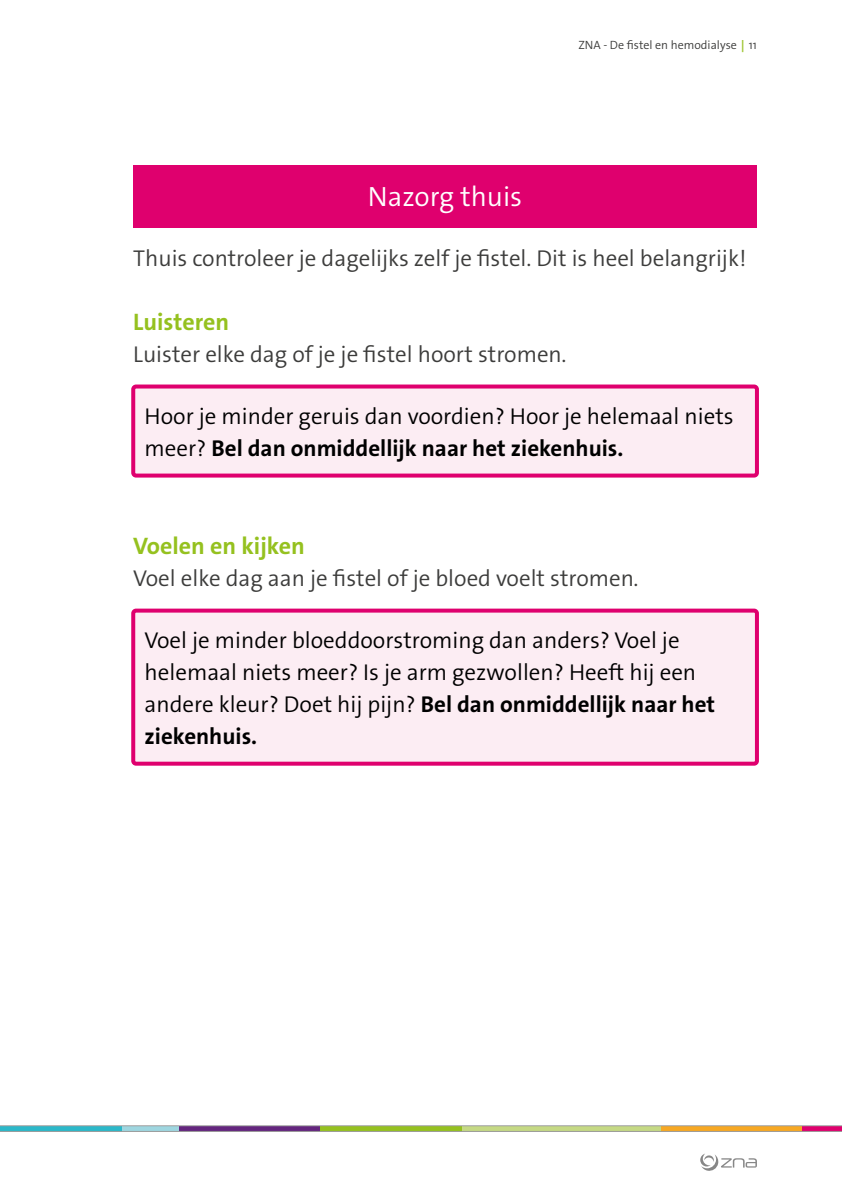
<style>
.page{position:relative;width:842px;height:1191px;background:#fff}
.page>*{position:absolute;margin:0;border:0;box-sizing:border-box;transform-origin:0 0}
.t1{font:300 28px "The Sans Os F";color:#fff}
.t2{font:700 24px "The Sans Os F";color:#95c11f}
.t3{font:300 23px/32px "The Sans Os F";color:#000}
.t4{font:300 23px "The Sans Os F";color:#3c3c3b}
.t5{font:300 12px "The Sans Os F";color:#3c3c3b}
.s1{font-weight:700;color:#a2c73a}
.s2{font-weight:700}
</style>
<div class="page">
<svg style="left:0;top:1125px;width:842px;height:6px;background:#a1a27e"></svg>
<svg style="left:700px;top:1153px;width:57px;height:18px"></svg>
<div style="left:133px;top:165px;width:624px;height:62px;background:#df006e"></div>
<div style="left:133px;top:386px;width:624px;height:89px;background:#fcedf3;border-radius:3px"></div>
<div style="left:131px;top:384px;width:628px;height:93px;border:4px solid #df006e;border-radius:3px"></div>
<div style="left:133px;top:610px;width:624px;height:153px;background:#fcedf3;border-radius:3px"></div>
<div style="left:131px;top:608px;width:628px;height:157px;border:4px solid #df006e;border-radius:3px"></div>
<p class="t5" style="left:578px;top:37px;width:180px">ZNA - De fistel en hemodialyse<span class="s1">↕</span>11</p>
<p class="t1" style="left:368px;top:179px;width:156px">Nazorg thuis</p>
<p class="t4" style="left:133px;top:244px;width:615px">Thuis controleer je dagelijks zelf je fistel. Dit is heel belangrijk!</p>
<p class="t2" style="left:133px;top:307px;width:98px">Luisteren</p>
<p class="t4" style="left:133px;top:340px;width:435px">Luister elke dag of je je fistel hoort stromen.</p>
<p class="t3" style="left:145px;top:400px;width:591px">Hoor je minder geruis dan voordien? Hoor je helemaal niets meer? <span class="s2">Bel dan onmiddellijk naar het ziekenhuis.</span></p>
<p class="t2" style="left:133px;top:531px;width:173px">Voelen en kijken</p>
<p class="t4" style="left:133px;top:564px;width:507px">Voel elke dag aan je fistel of je bloed voelt stromen.</p>
<p class="t3" style="left:145px;top:624px;width:572px">Voel je minder bloeddoorstroming dan anders? Voel je helemaal niets meer? Is je arm gezwollen? Heeft hij een andere kleur? Doet hij pijn? <span class="s2">Bel dan onmiddellijk naar het ziekenhuis.</span></p>
</div>
